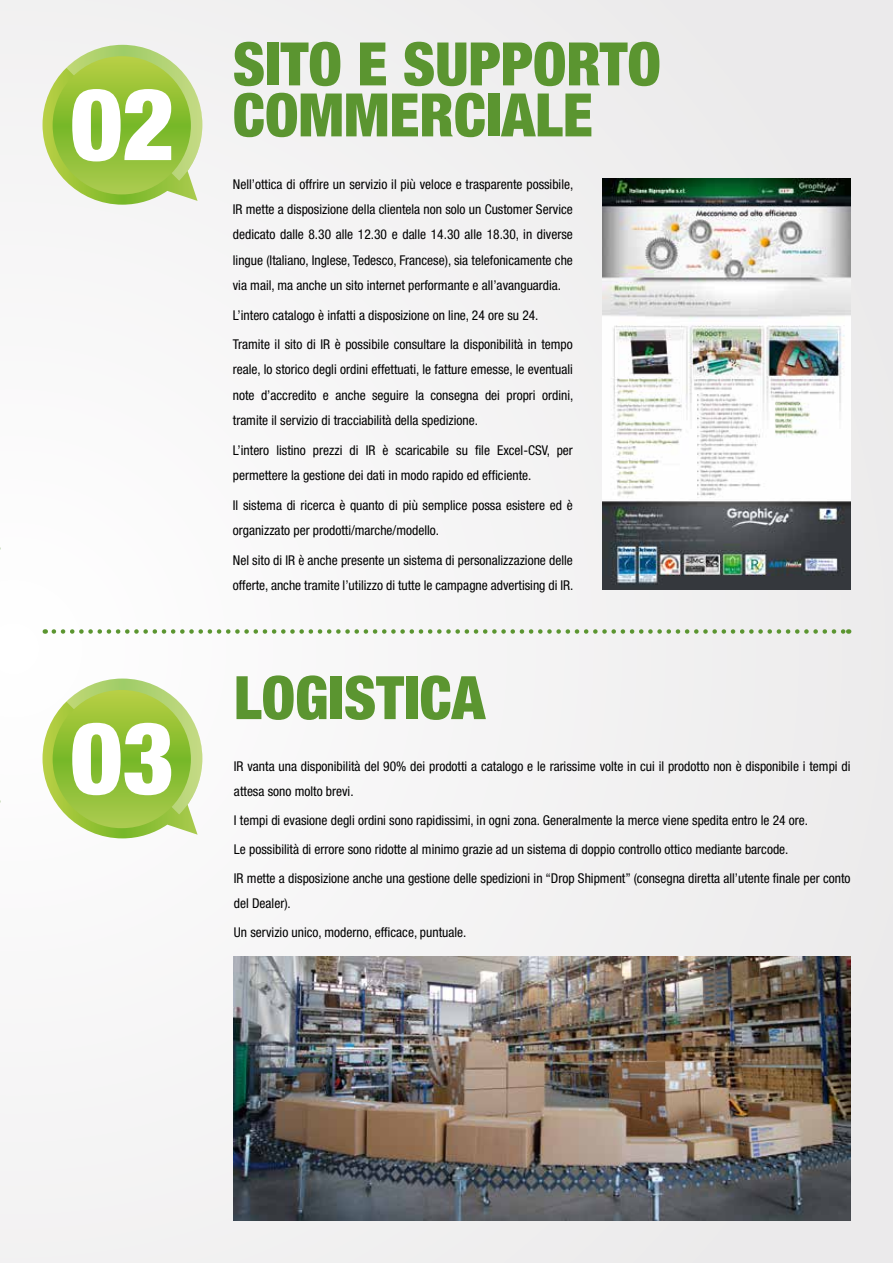
<style>
.page{position:relative;width:893px;height:1263px;background:#f4f3f3}
.page>*{position:absolute;margin:0;border:0;box-sizing:border-box;transform-origin:0 0}
.t1{font:900 condensed 100.35px "Helvetica Neue LT Std";color:#fff}
.t2{font:900 condensed 60px/51px "Helvetica Neue LT Std";color:#5b9530}
.t3{font:condensed 13.5px/25.3px "Helvetica Neue LT Std";color:#000}
</style>
<div class="page">
<svg style="left:43px;top:678px;width:160px;height:160px"></svg>
<svg style="left:53px;top:690px;width:138px;height:138px;background:#91c036"></svg>
<svg style="left:43px;top:44px;width:160px;height:161px"></svg>
<svg style="left:53px;top:56px;width:138px;height:138px;background:#91c036"></svg>
<img style="left:233px;top:957px;width:617px;height:263px">
<svg style="left:54px;top:629px;width:795px;height:5px"></svg>
<img style="left:603px;top:179px;width:247px;height:411px">
<h1 class="t1" style="left:70px;top:63px;width:106px">02</h1>
<h1 class="t1" style="left:70px;top:696px;width:106px">03</h1>
<h2 class="t2" style="left:233px;top:38px;width:28px">SITO</h2>
<h2 class="t2" style="left:233px;top:38px;width:398px;text-indent:124px">E SUPPORTO<br>COMMERCIALE</h2>
<p class="t3" style="left:233px;top:171px;width:342px;text-align:justify">Nell’ottica di offrire un servizio il più veloce e trasparente possibile, IR mette a disposizione della clientela non solo un Customer Service dedicato dalle 8.30 alle 12.30 e dalle 14.30 alle 18.30, in diverse lingue (Italiano, Inglese, Tedesco, Francese), sia telefonicamente che via mail, ma anche un sito internet performante e all’avanguardia.</p>
<p class="t3" style="left:233px;top:300px;width:341px;line-height:29.5px">L’intero catalogo è infatti a disposizione on line, 24 ore su 24.<br>Tramite il sito di IR è possibile consultare la disponibilità in tempo</p>
<p class="t3" style="left:233px;top:357px;width:342px;text-align:justify">reale, lo storico degli ordini effettuati, le fatture emesse, le eventuali note d’accredito e anche seguire la consegna dei propri ordini, tramite il servizio di tracciabilità della spedizione.</p>
<p class="t3" style="left:233px;top:437px;width:342px">L’intero listino prezzi di IR è scaricabile su file Excel-CSV, per permettere la gestione dei dati in modo rapido ed efficiente.</p>
<p class="t3" style="left:233px;top:492px;width:342px">Il sistema di ricerca è quanto di più semplice possa esistere ed è organizzato per prodotti/marche/modello.</p>
<p class="t3" style="left:233px;top:547px;width:342px">Nel sito di IR è anche presente un sistema di personalizzazione delle offerte, anche tramite l’utilizzo di tutte le campagne advertising di IR.</p>
<h2 class="t2" style="left:234px;top:671px;width:253px">LOGISTICA</h2>
<p class="t3" style="left:234px;top:754px;width:618px;line-height:24.8px">IR vanta una disponibilità del 90% dei prodotti a catalogo e le rarissime volte in cui il prodotto non è disponibile i tempi di attesa sono molto brevi.</p>
<p class="t3" style="left:234px;top:806px;width:618px;line-height:29px">I tempi di evasione degli ordini sono rapidissimi, in ogni zona. Generalmente la merce viene spedita entro le 24 ore.<br>Le possibilità di errore sono ridotte al minimo grazie ad un sistema di doppio controllo ottico mediante barcode.<br>IR mette a disposizione anche una gestione delle spedizioni in “Drop Shipment” (consegna diretta all’utente finale per conto</p>
<p class="t3" style="left:234px;top:888px;width:234px;line-height:29px">del Dealer).<br>Un servizio unico, moderno, efficace, puntuale.</p>
</div>
